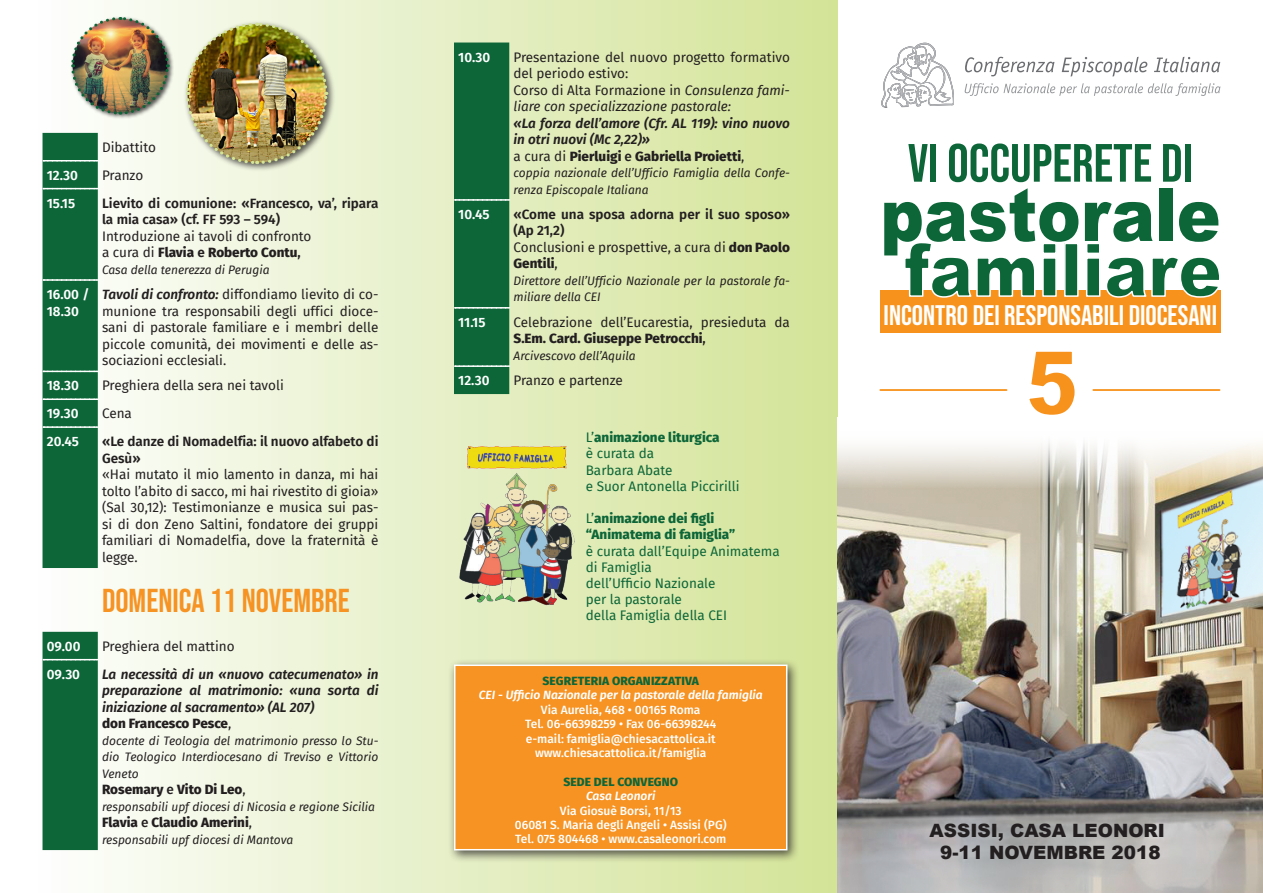
<style>
.page{position:relative;width:1263px;height:893px;background:#fff}
.page>*{position:absolute;margin:0;border:0;box-sizing:border-box;transform-origin:0 0}
.t1{font:900 88.95px "Arial";color:#f7931d;scale:.89 1}
.t2{font:900 73.5px/55.1px "Arial";color:#0c6638;text-align:center;scale:.89 1}
.t3{font:53.7px "Bebas Neue";color:#0c6638}
.Normale{font:33px "Bebas Neue";color:#f69323}
.t4{font:28.2px "Bebas Neue";color:#fff}
.t5{font:900 18.3px/22px "Arial";color:#231f20;text-align:center}
.Normale-2{font:13.5px/16.5px "Fira Sans";color:#231f20}
.Normale-3{font:italic 600 13.5px/16.5px "Fira Sans";color:#231f20;text-align:justify}
.Normale-4{font:600 13.5px/16.5px "Fira Sans";color:#231f20}
.Normale-5{font:13.5px "Fira Sans";color:#0c6638}
.Normale-6{font:800 13.5px "Fira Sans";color:#231f20}
.Normale-7{font:italic 13.5px/16.5px "Fira Sans";color:#231f20}
.Normale-8{font:600 13.5px/16.5px "Fira Sans";color:#fff}
.Normale-9{font:800 13.5px "Fira Sans";color:#0c6638}
.Normale-10{font:italic 12px/16.5px "Fira Sans";color:#231f20}
.Normale-11{font:500 12px "Fira Sans";color:#fff}
.Normale-12{font:italic 600 12px "Fira Sans";color:#fff}
.Normale-13{font:800 12px "Fira Sans";letter-spacing:.01em;color:#0c6638}
.s1{font-weight:400}
.s2{font-weight:600}
.s3{font-weight:600;font-style:italic}
.s4{font-weight:500}
.s5{font-style:normal}
.s6{font-weight:800}
</style>
<div class="page">
<div style="left:0;top:0;width:838px;height:893px;background:linear-gradient(to right,#feffff,#d3e397)"></div>
<div style="left:448px;top:659px;width:352px;height:204px;background:#231f20;opacity:.75"></div>
<div style="left:454px;top:664px;width:333px;height:186px;background:#f69323;border:2px solid #fff"></div>
<img style="left:838px;top:504px;width:425px;height:389px">
<svg style="left:838px;top:442px;width:425px;height:62px"></svg>
<div style="left:880px;top:290px;width:340px;height:43px;background:#f7931d"></div>
<svg style="left:908px;top:290px;width:149px;height:8px"></svg>
<div style="left:1064px;top:243px;width:15px;height:54px;border:2px solid #fff"></div>
<svg style="left:1086px;top:290px;width:135px;height:8px"></svg>
<hr style="left:880px;top:389px;width:126px;height:2px;background:#f7931d">
<hr style="left:1093px;top:389px;width:126px;height:2px;background:#f7931d">
<svg style="left:43px;top:133px;width:55px;height:717px;background:#25764c"></svg>
<div style="left:454px;top:43px;width:55px;height:351px;background:#0c6638"></div>
<div style="left:69px;top:15px;width:105px;height:105px;background:#231f20;opacity:.75"></div>
<img style="left:70px;top:15px;width:100px;height:101px">
<div style="left:183px;top:20px;width:153px;height:152px;background:#231f20;opacity:.75"></div>
<img style="left:184px;top:21px;width:145px;height:145px">
<img style="left:458px;top:443px;width:118px;height:163px">
<img style="left:881px;top:43px;width:73px;height:64px">
<svg style="left:965px;top:57px;width:89px;height:19px"></svg>
<svg style="left:1062px;top:57px;width:85px;height:20px"></svg>
<svg style="left:1154px;top:57px;width:66px;height:15px"></svg>
<svg style="left:965px;top:83px;width:255px;height:13px"></svg>
<p class="Normale-2" style="left:102px;top:139px;width:55px">Dibattito</p>
<p class="Normale-8" style="left:47px;top:166px;width:33px">12.30</p>
<p class="Normale-2" style="left:102px;top:166px;width:43px">Pranzo</p>
<p class="Normale-8" style="left:47px;top:194px;width:30px">15.15</p>
<p class="Normale-4" style="left:102px;top:194px;width:278px">Lievito di comunione: «Francesco, va’, ripara la mia casa» (cf. FF 593 – 594)</p>
<p class="Normale-2" style="left:102px;top:227px;width:211px">Introduzione ai tavoli di confronto</p>
<p class="Normale-6" style="left:102px;top:241px;width:200px"><span class="s1">a cura di</span> Flavia <span class="s2">e</span> Roberto Contu<span class="s2">,</span></p>
<p class="Normale-10" style="left:102px;top:261px;width:169px">Casa della tenerezza di Perugia</p>
<p class="Normale-8" style="left:47px;top:285px;width:44px">16.00 /<br>18.30</p>
<p class="Normale-2" style="left:102px;top:286px;width:278px;text-align:justify"><span class="s3">Tavoli di confronto:</span> diffondiamo lievito di co&shy;munione tra responsabili degli uffici dioce&shy;sani di pastorale familiare e i membri delle piccole comunità, dei movimenti e delle as&shy;sociazioni ecclesiali.</p>
<p class="Normale-8" style="left:47px;top:377px;width:34px">18.30</p>
<p class="Normale-2" style="left:102px;top:377px;width:183px">Preghiera della sera nei tavoli</p>
<p class="Normale-8" style="left:47px;top:404px;width:33px">19.30</p>
<p class="Normale-2" style="left:102px;top:405px;width:31px">Cena</p>
<p class="Normale-8" style="left:47px;top:432px;width:34px">20.45</p>
<p class="Normale-4" style="left:102px;top:432px;width:278px">«Le danze di Nomadelfia: il nuovo alfabeto di<br>Gesù»</p>
<p class="Normale-2" style="left:102px;top:466px;width:278px;text-align:justify">«Hai mutato il mio lamento in danza, mi hai tolto l’abito di sacco, mi hai rivestito di gioia» (Sal 30,12): Testimonianze e musica sui pas&shy;si di don Zeno Saltini, fondatore dei gruppi familiari di Nomadelfia, dove la fraternità è legge.</p>
<p class="Normale" style="left:102px;top:582px;width:249px">DOMENICA 11 NOVEMBRE</p>
<p class="Normale-8" style="left:47px;top:637px;width:35px">09.00</p>
<p class="Normale-2" style="left:102px;top:637px;width:134px">Preghiera del mattino</p>
<p class="Normale-8" style="left:47px;top:665px;width:35px">09.30</p>
<p class="Normale-3" style="left:102px;top:665px;width:278px">La necessità di un «nuovo catecumenato» in preparazione al matrimonio: «una sorta di iniziazione al sacramento» (AL 207)</p>
<p class="Normale-6" style="left:102px;top:712px;width:131px">don Francesco Pesce<span class="s1">,</span></p>
<p class="Normale-10" style="left:102px;top:732px;width:278px;text-align:justify">docente di Teologia del matrimonio presso lo Stu&shy;dio Teologico Interdiocesano di Treviso e Vittorio Veneto</p>
<p class="Normale-6" style="left:102px;top:778px;width:145px">Rosemary <span class="s4">e</span> Vito Di Leo<span class="s1">,</span></p>
<p class="Normale-10" style="left:102px;top:798px;width:275px">responsabili upf diocesi di Nicosia e regione Sicilia</p>
<p class="Normale-6" style="left:102px;top:811px;width:152px">Flavia <span class="s4">e</span> Claudio Amerini<span class="s1">,</span></p>
<p class="Normale-10" style="left:102px;top:831px;width:193px">responsabili upf diocesi di Mantova</p>
<p class="Normale-8" style="left:458px;top:48px;width:34px">10.30</p>
<p class="Normale-2" style="left:513px;top:48px;width:278px">Presentazione del nuovo progetto formativo del periodo estivo:</p>
<p class="Normale-7" style="left:513px;top:81px;width:278px"><span class="s5">Corso di Alta Formazione in</span> Consulenza fami&shy;liare con specializzazione pastorale:</p>
<p class="Normale-3" style="left:513px;top:114px;width:278px">«La forza dell’amore (Cfr. AL 119): vino nuovo in otri nuovi (Mc 2,22)»</p>
<p class="Normale-6" style="left:513px;top:144px;width:232px"><span class="s1">a cura di</span> Pierluigi <span class="s4">e</span> Gabriella Proietti<span class="s1">,</span></p>
<p class="Normale-10" style="left:513px;top:164px;width:278px">coppia nazionale dell’Ufficio Famiglia della Confe&shy;renza Episcopale Italiana</p>
<p class="Normale-8" style="left:458px;top:205px;width:33px">10.45</p>
<p class="Normale-4" style="left:513px;top:205px;width:278px">«Come una sposa adorna per il suo sposo» (Ap 21,2)</p>
<p class="Normale-2" style="left:513px;top:239px;width:278px">Conclusioni e prospettive, a cura di <span class="s6">don Paolo<br>Gentili</span>,</p>
<p class="Normale-10" style="left:513px;top:272px;width:278px">Direttore dell’Ufficio Nazionale per la pastorale fa&shy;miliare della CEI</p>
<p class="Normale-8" style="left:458px;top:313px;width:29px">11.15</p>
<p class="Normale-2" style="left:513px;top:313px;width:278px">Celebrazione dell’Eucarestia, presieduta da<br><span class="s6">S.Em. Card. Giuseppe Petrocchi</span><span class="s4">,</span></p>
<p class="Normale-10" style="left:513px;top:347px;width:124px">Arcivescovo dell’Aquila</p>
<p class="Normale-8" style="left:458px;top:371px;width:33px">12.30</p>
<p class="Normale-2" style="left:513px;top:372px;width:111px">Pranzo e partenze</p>
<p class="Normale-9" style="left:586px;top:426px;width:135px"><span class="s1">L’</span>animazione liturgica</p>
<p class="Normale-5" style="left:586px;top:443px;width:70px">è curata da</p>
<p class="Normale-5" style="left:586px;top:460px;width:88px">Barbara Abate</p>
<p class="Normale-5" style="left:586px;top:476px;width:155px">e Suor Antonella Piccirilli</p>
<p class="Normale-9" style="left:586px;top:507px;width:130px"><span class="s1">L’</span>animazione dei figli</p>
<p class="Normale-9" style="left:586px;top:523px;width:151px">“Animatema di famiglia”</p>
<p class="Normale-5" style="left:586px;top:541px;width:195px">è curata dall’Equipe Animatema</p>
<p class="Normale-5" style="left:586px;top:557px;width:68px">di Famiglia</p>
<p class="Normale-5" style="left:586px;top:573px;width:131px">dell’Ufficio Nazionale</p>
<p class="Normale-5" style="left:586px;top:589px;width:98px">per la pastorale</p>
<p class="Normale-5" style="left:586px;top:605px;width:143px">della Famiglia della CEI</p>
<p class="Normale-13" style="left:542px;top:670px;width:158px">SEGRETERIA ORGANIZZATIVA</p>
<p class="Normale-12" style="left:479px;top:685px;width:285px">CEI - Ufficio Nazionale per la pastorale della famiglia</p>
<p class="Normale-11" style="left:541px;top:700px;width:161px">Via Aurelia, 468 • 00165 Roma</p>
<p class="Normale-11" style="left:525px;top:714px;width:193px">Tel. 06-66398259 • Fax 06-66398244</p>
<p class="Normale-11" style="left:526px;top:729px;width:191px">e-mail: famiglia@chiesacattolica.it</p>
<p class="Normale-11" style="left:535px;top:743px;width:173px">www.chiesacattolica.it/famiglia</p>
<p class="Normale-13" style="left:563px;top:771px;width:116px">SEDE DEL CONVEGNO</p>
<p class="Normale-12" style="left:586px;top:786px;width:71px">Casa Leonori</p>
<p class="Normale-11" style="left:560px;top:801px;width:123px">Via Giosuè Borsi, 11/13</p>
<p class="Normale-11" style="left:515px;top:815px;width:213px">06081 S. Maria degli Angeli • Assisi (PG)</p>
<p class="Normale-11" style="left:515px;top:830px;width:212px">Tel. 075 804468 • www.casaleonori.com</p>
<p class="t3" style="left:908px;top:133px;width:287px">VI OCCUPERETE DI</p>
<p class="t2" style="left:880px;top:185px;width:385px">pastorale familiare</p>
<p class="t4" style="left:884px;top:299px;width:335px">INCONTRO DEI RESPONSABILI DIOCESANI</p>
<p class="t1" style="left:1026px;top:318px;width:61px">5</p>
<p class="t5" style="left:929px;top:819px;width:237px">ASSISI, CASA LEONORI<br>9-11 NOVEMBRE 2018</p>
</div>
